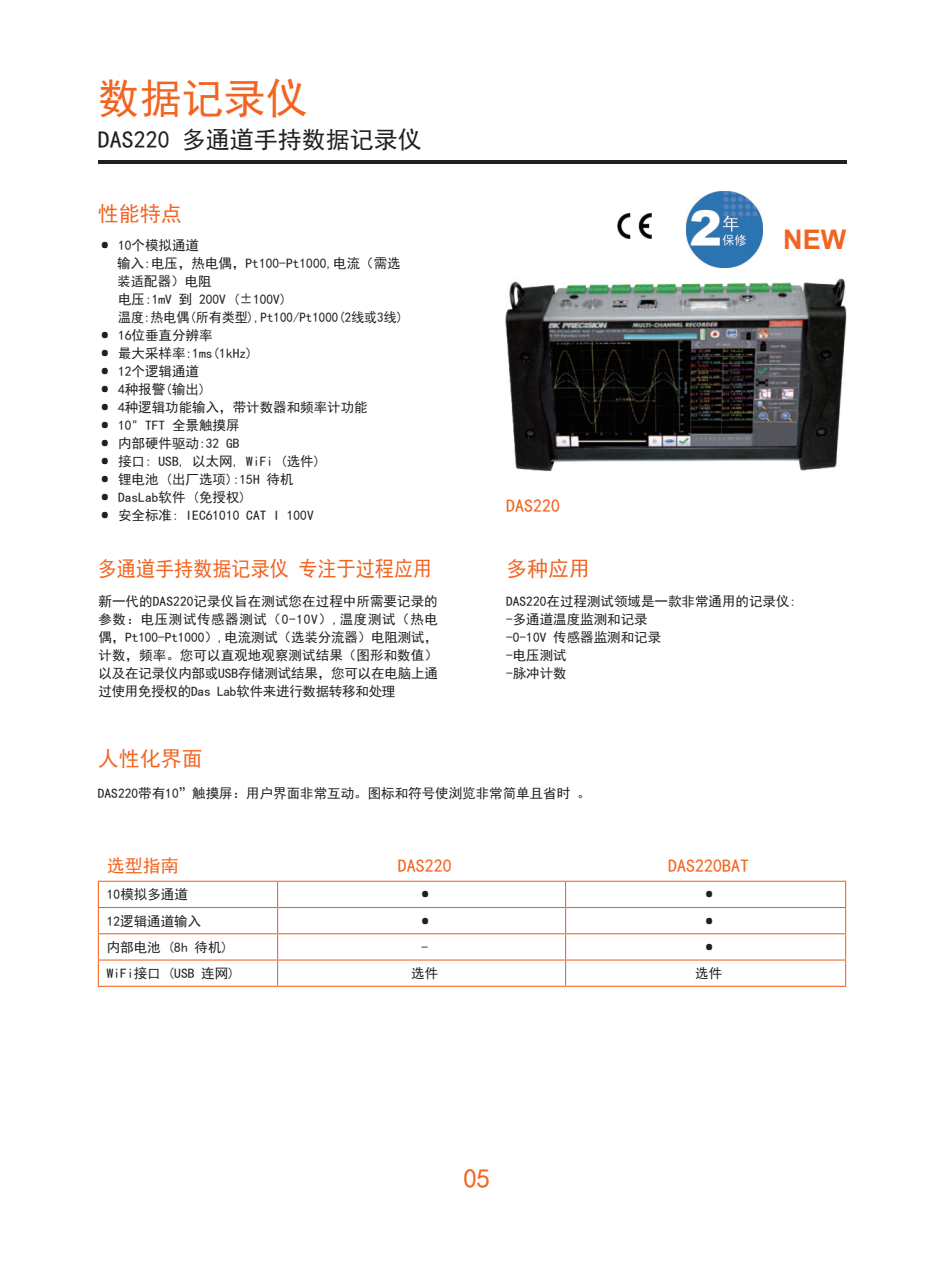
<style>
.page{position:relative;width:944px;height:1263px;background:#fff}
.page>*{position:absolute;margin:0;border:0;box-sizing:border-box;transform-origin:0 0}
.t1{font:42px "Sim Hei";color:#f36421}
.t2{font:700 27px "Arial";color:#f36421}
.t3{font:27px "Sim Hei";color:#f36421}
.t4{font:24px "Sim Hei";color:#231f20}
.t5{font:21px "Sim Hei";color:#f36421;scale:.91 1}
.t6{font:21px "Sim Hei";color:#f36421}
.t7{font:18px "Sim Hei";color:#f36421}
.t8{font:13.5px/18px "Sim Hei";color:#231f20;text-align:justify}
.t9{font:13.5px "Sim Hei";color:#231f20;scale:.96 1}
.t10{font:13.5px "You Yuan";color:#231f20}
.s1{font-family:"You Yuan"}
</style>
<div class="page">
<hr style="left:98px;top:160px;width:748px;height:3px;background:#231f20">
<img style="left:505px;top:278px;width:342px;height:193px">
<img style="left:686px;top:191px;width:77px;height:77px">
<img style="left:617px;top:214px;width:34px;height:25px">
<hr style="left:98px;top:907px;width:180px;height:1px;background:#f36421">
<hr style="left:278px;top:907px;width:288px;height:1px;background:#f36421">
<hr style="left:566px;top:907px;width:280px;height:1px;background:#f36421">
<hr style="left:98px;top:933px;width:180px;height:1px;background:#f36421">
<hr style="left:278px;top:933px;width:288px;height:1px;background:#f36421">
<hr style="left:566px;top:933px;width:280px;height:1px;background:#f36421">
<hr style="left:98px;top:959px;width:180px;height:1px;background:#f36421">
<svg style="left:98px;top:882px;width:1px;height:104px"></svg>
<hr style="left:278px;top:959px;width:288px;height:1px;background:#f36421">
<svg style="left:277px;top:882px;width:1px;height:104px"></svg>
<hr style="left:566px;top:959px;width:280px;height:1px;background:#f36421">
<svg style="left:565px;top:882px;width:1px;height:104px"></svg>
<svg style="left:845px;top:882px;width:1px;height:104px"></svg>
<hr style="left:98px;top:986px;width:180px;height:1px;background:#f36421">
<hr style="left:278px;top:986px;width:288px;height:1px;background:#f36421">
<hr style="left:566px;top:986px;width:280px;height:1px;background:#f36421">
<hr style="left:98px;top:881px;width:180px;height:1px;background:#f36421">
<hr style="left:278px;top:881px;width:288px;height:1px;background:#f36421">
<hr style="left:566px;top:881px;width:280px;height:1px;background:#f36421">
<h1 class="t1" style="left:98px;top:77px;width:211px">数据记录仪</h1>
<h3 class="t4" style="left:98px;top:127px;width:325px">DAS220 多通道手持数据记录仪</h3>
<h3 class="t6" style="left:98px;top:203px;width:85px">性能特点</h3>
<p class="t8" style="left:98px;top:236px;width:103px"><span class="s1">·</span> 10个模拟通道</p>
<h2 class="t2" style="left:783px;top:221px;width:64px">NEW</h2>
<p class="t8" style="left:117px;top:254px;width:285px">输入:电压，热电偶，Pt100-Pt1000,电流（需选</p>
<p class="t8" style="left:117px;top:272px;width:96px">装适配器）电阻</p>
<p class="t8" style="left:118px;top:290px;width:170px">电压:1mV 到 200V (±100V)</p>
<p class="t9" style="left:118px;top:310px;width:299px">温度:热电偶(所有类型),Pt100/Pt1000(2线或3线)</p>
<p class="t8" style="left:98px;top:326px;width:116px"><span class="s1">·</span> 16位垂直分辨率</p>
<p class="t8" style="left:98px;top:344px;width:157px"><span class="s1">·</span> 最大采样率:1ms(1kHz)</p>
<p class="t8" style="left:98px;top:362px;width:103px"><span class="s1">·</span> 12个逻辑通道</p>
<p class="t8" style="left:98px;top:380px;width:110px"><span class="s1">·</span> 4种报警(输出)</p>
<p class="t8" style="left:98px;top:398px;width:272px"><span class="s1">·</span> 4种逻辑功能输入，带计数器和频率计功能</p>
<p class="t8" style="left:98px;top:416px;width:143px"><span class="s1">·</span> 10" TFT 全景触摸屏</p>
<p class="t8" style="left:98px;top:434px;width:143px"><span class="s1">·</span> 内部硬件驱动:32 GB</p>
<p class="t8" style="left:98px;top:452px;width:224px"><span class="s1">·</span> 接口: USB, 以太网, WiFi (选件)</p>
<p class="t8" style="left:98px;top:470px;width:197px"><span class="s1">·</span> 锂电池 (出厂选项):15H 待机</p>
<p class="t8" style="left:98px;top:488px;width:150px"><span class="s1">·</span> DasLab软件 (免授权)</p>
<p class="t8" style="left:98px;top:506px;width:218px"><span class="s1">·</span> 安全标准: IEC61010 CAT I 100V</p>
<h3 class="t7" style="left:506px;top:496px;width:55px">DAS220</h3>
<h3 class="t5" style="left:98px;top:558px;width:369px">多通道手持数据记录仪专注于过程应用</h3>
<h3 class="t6" style="left:506px;top:558px;width:85px">多种应用</h3>
<p class="t8" style="left:98px;top:592px;width:341px">新一代的DAS220记录仪旨在测试您在过程中所需要记录的参数：电压测试传感器测试（0-10V）,温度测试（热电偶，Pt100-Pt1000）,电流测试（选装分流器）电阻测试，计数，频率。您可以直观地观察测试结果（图形和数值）以及在记录仪内部或USB存储测试结果，您可以在电脑上通过使用免授权的Das Lab软件来进行数据转移和处理</p>
<p class="t8" style="left:506px;top:592px;width:292px;text-align:left">DAS220在过程测试领域是一款非常通用的记录仪: -多通道温度监测和记录<br>-0-10V 传感器监测和记录<br>-电压测试<br>-脉冲计数</p>
<h3 class="t6" style="left:98px;top:748px;width:106px">人性化界面</h3>
<p class="t8" style="left:98px;top:784px;width:494px">DAS220带有10”触摸屏：用户界面非常互动。图标和符号使浏览非常简单且省时 。</p>
<h3 class="t7" style="left:107px;top:857px;width:73px">选型指南</h3>
<h3 class="t7" style="left:398px;top:857px;width:55px">DAS220</h3>
<h3 class="t7" style="left:668px;top:857px;width:82px">DAS220BAT</h3>
<p class="t8" style="left:107px;top:885px;width:82px">10模拟多通道</p>
<p class="t10" style="left:418px;top:888px;width:15px">·</p>
<p class="t10" style="left:702px;top:888px;width:15px">·</p>
<p class="t8" style="left:107px;top:912px;width:96px">12逻辑通道输入</p>
<p class="t10" style="left:418px;top:914px;width:15px">·</p>
<p class="t10" style="left:702px;top:914px;width:15px">·</p>
<p class="t8" style="left:107px;top:938px;width:123px">内部电池 (8h 待机)</p>
<p class="t8" style="left:421px;top:938px;width:8px">-</p>
<p class="t10" style="left:702px;top:940px;width:15px">·</p>
<p class="t8" style="left:107px;top:964px;width:130px">WiFi接口 (USB 连网)</p>
<p class="t8" style="left:411px;top:964px;width:28px">选件</p>
<p class="t8" style="left:695px;top:964px;width:28px">选件</p>
<h2 class="t3" style="left:463px;top:1165px;width:28px">05</h2>
</div>
